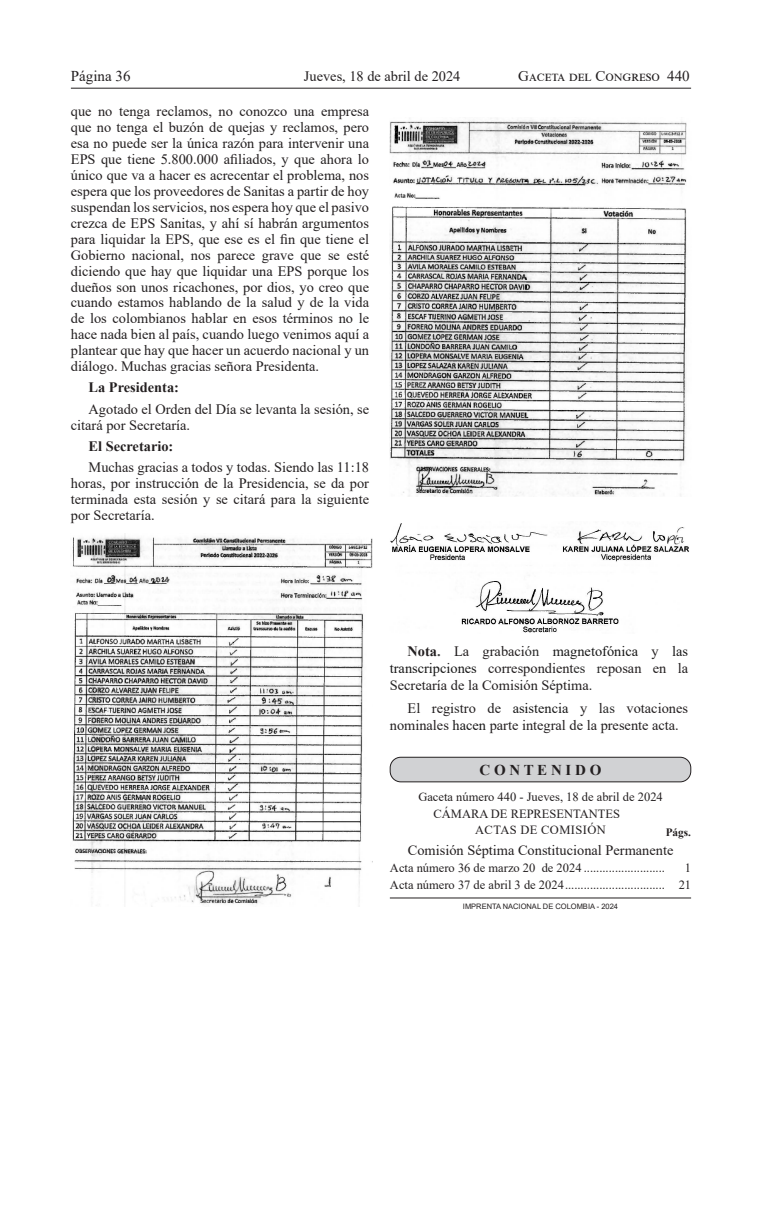
<style>
.page{position:relative;width:762px;height:1205px;background:#fff}
.page>*{position:absolute;margin:0;border:0;box-sizing:border-box;transform-origin:0 0}
.t1{font:15px "Times New Roman";color:#231f20}
.Contenido_2{font:700 15px "Times New Roman";color:#231f20}
.Párrafos{font:14.38px/15.9px "Times New Roman";color:#231f20;text-align:justify}
.Títulos{font:14.38px "Times New Roman";color:#231f20}
.Párrafos-2{font:700 14.38px "Times New Roman";color:#231f20}
.Contenido_2-2{font:12.5px "Times New Roman";color:#231f20}
.Titulo_Contenido{font:12.5px "Times New Roman";color:#231f20}
.Contenido_1{font:12.5px "Times New Roman";letter-spacing:.035em;color:#231f20}
.Contenido_1-2{font:700 11.25px "Times New Roman";color:#231f20}
.t2{font:7.5px "Arial";color:#231f20}
.s1{font-weight:700}
.s2{font-weight:700;color:#474747}
.s3{color:#282828}
.s4{color:#181818}
</style>
<div class="page">
<hr style="left:71px;top:88px;width:620px;height:1px;background:#231f20">
<img style="left:72px;top:535px;width:300px;height:369px">
<img style="left:390px;top:120px;width:297px;height:376px">
<img style="left:390px;top:523px;width:299px;height:110px">
<div style="left:390px;top:757px;width:301px;height:25px;background:#d1d2d4;border-radius:11px"></div>
<div style="left:390px;top:757px;width:301px;height:25px;border:1px solid #231f20;border-radius:11px"></div>
<hr style="left:390px;top:898px;width:301px;height:1px;background:#231f20">
<p class="t1" style="left:71px;top:65px;width:61px">Página 36</p>
<p class="Párrafos" style="left:304px;top:68px;width:158px">Jueves, 18 de abril de 2024</p>
<p class="t1" style="left:518px;top:65px;width:173px">Gaceta del Congreso 440</p>
<p class="Párrafos" style="left:71px;top:103px;width:300px">que no tenga reclamos, no conozco una empresa que no tenga el buzón de quejas y reclamos, pero esa no puede ser la única razón para intervenir una EPS que tiene 5.800.000 afiliados, y que ahora lo único que va a hacer es acrecentar el problema, nos espera que los proveedores de Sanitas a partir de hoy suspendan los servicios, nos espera hoy que el pasivo crezca de EPS Sanitas, y ahí sí habrán argumentos para liquidar la EPS, que ese es el fin que tiene el Gobierno nacional, nos parece grave que se esté diciendo que hay que liquidar una EPS porque los dueños son unos ricachones, por dios, yo creo que cuando estamos hablando de la salud y de la vida de los colombianos hablar en esos términos no le hace nada bien al país, cuando luego venimos aquí a plantear que hay que hacer un acuerdo nacional y un diálogo. Muchas gracias señora Presidenta.</p>
<p class="Párrafos-2" style="left:89px;top:377px;width:92px">La Presidenta:</p>
<p class="Párrafos" style="left:71px;top:400px;width:300px;text-indent:18px">Agotado el Orden del Día se levanta la sesión, se citará por Secretaría.</p>
<p class="Párrafos-2" style="left:89px;top:436px;width:86px">El Secretario:</p>
<p class="Párrafos" style="left:71px;top:459px;width:300px;text-indent:18px">Muchas gracias a todos y todas. Siendo las 11:18 horas, por instrucción de la Presidencia, se da por terminada esta sesión y se citará para la siguiente por Secretaría.</p>
<p class="Párrafos" style="left:390px;top:642px;width:300px;line-height:17.1px;text-indent:18px"><span class="s1">Nota</span><span class="s2">.</span> La grabaci<span class="s3">ón</span> <span class="s4">magnetofónica</span> y <span class="s4">las transcripciones</span> correspondient<span class="s3">es re</span>posan en la <span class="s3">S</span>ecretaría de la Comis<span class="s3">i</span>ón Séptima<span class="s3">.</span></p>
<p class="Párrafos" style="left:390px;top:699px;width:300px;line-height:17.1px;text-indent:18px">El regi<span class="s3">s</span>tro de <span class="s4">asistencia</span> y l<span class="s3">as</span> votaciones nominales <span class="s4">hacen</span> parte integral de la presente acta.</p>
<p class="Contenido_2" style="left:479px;top:759px;width:123px">C O N T E N I D O</p>
<p class="Contenido_2-2" style="left:418px;top:788px;width:246px">Gaceta número 440 - Jueves, 18 de abril de 2024</p>
<p class="Titulo_Contenido" style="left:433px;top:805px;width:188px">CÁMARA DE REPRESENTANTES</p>
<p class="Contenido_1" style="left:475px;top:821px;width:132px">ACTAS DE COMISIÓN</p>
<p class="Títulos" style="left:408px;top:840px;width:267px">Comisión Séptima Constitucional Permanente</p>
<p class="Contenido_2-2" style="left:390px;top:859px;width:276px">Acta número 36 de marzo 20 de 2024 ..........................</p>
<p class="Contenido_2-2" style="left:685px;top:859px;width:8px">1</p>
<p class="Contenido_2-2" style="left:390px;top:875px;width:303px">Acta número 37 de abril 3 de 2024................................ 21</p>
<p class="Contenido_1-2" style="left:666px;top:824px;width:27px">Págs.</p>
<p class="t2" style="left:463px;top:901px;width:157px">IMPRENTA NACIONAL DE COLOMBIA - 2024</p>
</div>
